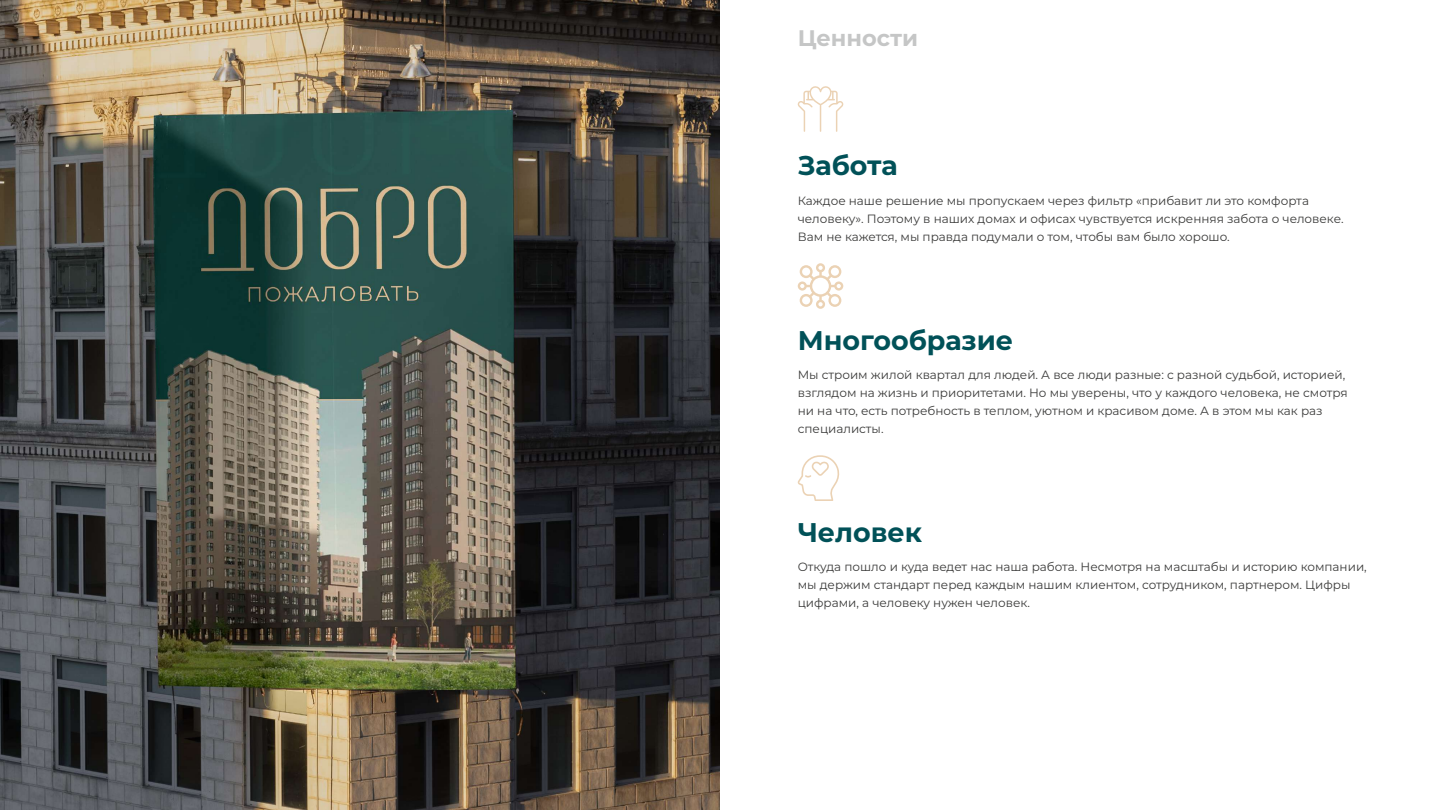
<style>
.page{position:relative;width:1440px;height:810px;background:#fff}
.page>*{position:absolute;margin:0;border:0;box-sizing:border-box;transform-origin:0 0}
.t1{font:700 27px "Montserrat";color:#015158}
.t2{font:700 22.5px "Montserrat";color:#c5c6c6}
.t3{font:12px/18px "Montserrat";color:#3a3a39}
</style>
<div class="page">
<svg style="left:798px;top:86px;width:45px;height:46px"></svg>
<svg style="left:798px;top:263px;width:45px;height:46px"></svg>
<svg style="left:798px;top:455px;width:42px;height:46px"></svg>
<img style="left:0;top:0;width:720px;height:810px">
<h2 class="t2" style="left:798px;top:22px;width:122px">Ценности</h2>
<h1 class="t1" style="left:798px;top:146px;width:102px">Забота</h1>
<p class="t3" style="left:798px;top:191px;width:547px">Каждое наше решение мы пропускаем через фильтр «прибавит ли это комфорта человеку». Поэтому в наших домах и офисах чувствуется искренняя забота о человеке.<br>Вам не кажется, мы правда подумали о том, чтобы вам было хорошо.</p>
<h1 class="t1" style="left:798px;top:321px;width:217px">Многообразие</h1>
<p class="t3" style="left:798px;top:365px;width:552px">Мы строим жилой квартал для людей. А все люди разные: с разной судьбой, историей, взглядом на жизнь и приоритетами. Но мы уверены, что у каждого человека, не смотря ни на что, есть потребность в теплом, уютном и красивом доме. А в этом мы как раз специалисты.</p>
<h1 class="t1" style="left:798px;top:513px;width:126px">Человек</h1>
<p class="t3" style="left:798px;top:557px;width:571px">Откуда пошло и куда ведет нас наша работа. Несмотря на масштабы и историю компании, мы держим стандарт перед каждым нашим клиентом, сотрудником, партнером. Цифры цифрами, а человеку нужен человек.</p>
</div>
